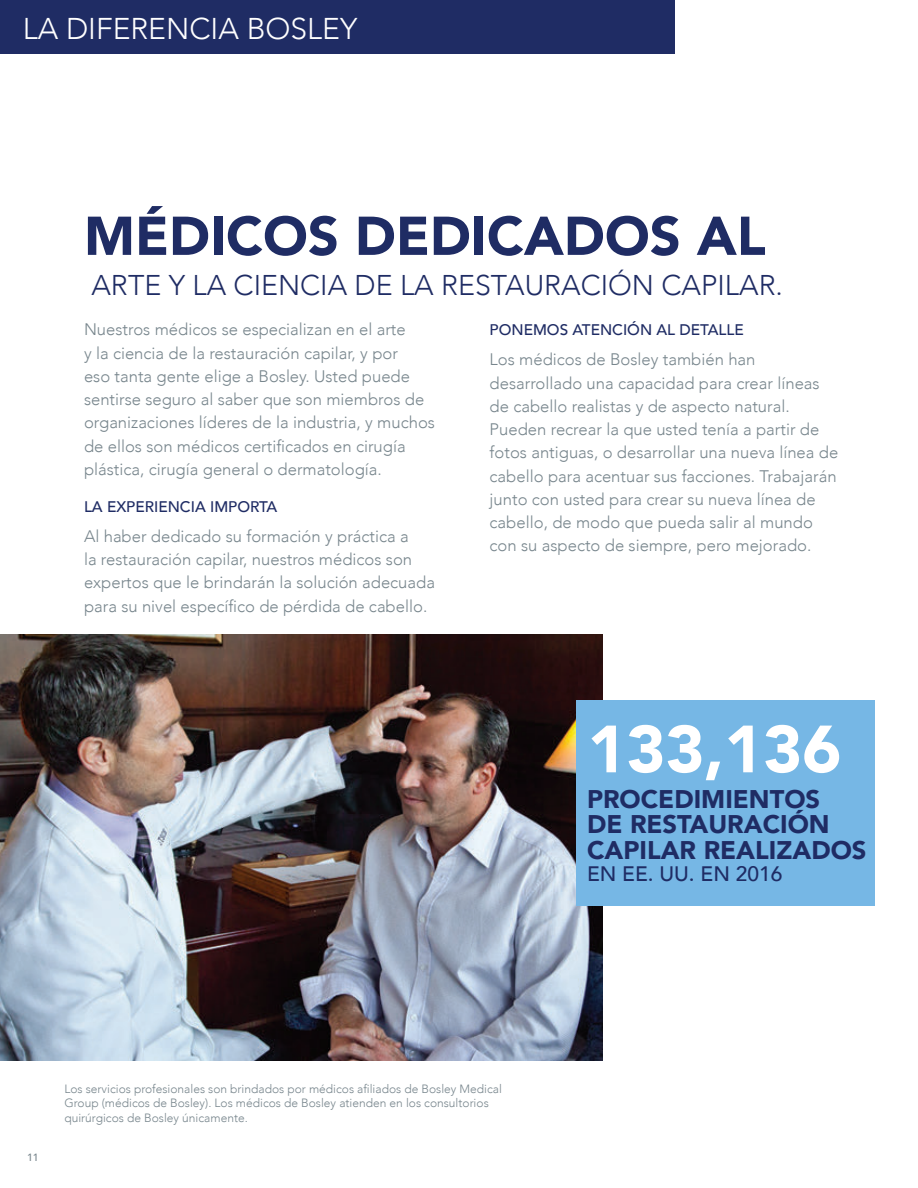
<style>
.page{position:relative;width:918px;height:1188px;background:#fff}
.page>*{position:absolute;margin:0;border:0;box-sizing:border-box;transform-origin:0 0}
.t1{font:900 66px "Avenir";color:#fff}
.t2{font:900 54px "Avenir";color:#1f2c64}
.t3{font:300 30px "Avenir";color:#fff}
.t4{font:300 28.5px "Avenir";color:#1f2c64}
.t5{font:900 25.5px/25.7px "Avenir";color:#1f2c64}
.t6{font:500 20.85px "Avenir";color:#1f2c64}
.t7{font:300 16.65px/23.2px "Avenir";color:#78868d}
.t8{font:500 15.3px "Avenir";color:#1f2c64}
.t9{font:300 12px/14.4px "Avenir";color:#78868d}
.t10{font:500 10.5px "Avenir";color:#78868d}
</style>
<div class="page">
<div style="left:0;top:0;width:675px;height:54px;background:#1f2c64"></div>
<img style="left:0;top:634px;width:602px;height:427px">
<div style="left:577px;top:701px;width:298px;height:205px;background:#76b7e5"></div>
<h2 class="t3" style="left:23px;top:11px;width:336px">LA DIFERENCIA BOSLEY</h2>
<h3 class="t2" style="left:84px;top:190px;width:683px">MÉDICOS DEDICADOS AL</h3>
<h3 class="t4" style="left:91px;top:268px;width:693px">ARTE Y LA CIENCIA DE LA RESTAURACIÓN CAPILAR.</h3>
<p class="t7" style="left:84px;top:318px;width:353px">Nuestros médicos se especializan en el arte<br>y la ciencia de la restauración capilar, y por<br>eso tanta gente elige a Bosley. Usted puede sentirse seguro al saber que son miembros de organizaciones líderes de la industria, y muchos de ellos son médicos certificados en cirugía plástica, cirugía general o dermatología.</p>
<h4 class="t8" style="left:84px;top:493px;width:195px">LA EXPERIENCIA IMPORTA</h4>
<p class="t7" style="left:84px;top:524px;width:353px">Al haber dedicado su formación y práctica a<br>la restauración capilar, nuestros médicos son expertos que le brindarán la solución adecuada para su nivel específico de pérdida de cabello.</p>
<h4 class="t8" style="left:490px;top:317px;width:256px">PONEMOS ATENCIÓN AL DETALLE</h4>
<p class="t7" style="left:490px;top:348px;width:350px">Los médicos de Bosley también han desarrollado una capacidad para crear líneas de cabello realistas y de aspecto natural.<br>Pueden recrear la que usted tenía a partir de fotos antiguas, o desarrollar una nueva línea de cabello para acentuar sus facciones. Trabajarán junto con usted para crear su nueva línea de cabello, de modo que pueda salir al mundo con su aspecto de siempre, pero mejorado.</p>
<p class="t10" style="left:27px;top:1148px;width:13px">11</p>
<p class="t9" style="left:64px;top:1081px;width:439px">Los servicios profesionales son brindados por médicos afiliados de Bosley Medical<br>Group (médicos de Bosley). Los médicos de Bosley atienden en los consultorios quirúrgicos de Bosley únicamente.</p>
<p class="t1" style="left:587px;top:693px;width:255px">133,136</p>
<p class="t5" style="left:587px;top:785px;width:281px">PROCEDIMIENTOS<br>DE RESTAURACIÓN<br>CAPILAR REALIZADOS</p>
<p class="t6" style="left:587px;top:856px;width:197px">EN EE. UU. EN 2016</p>
</div>
